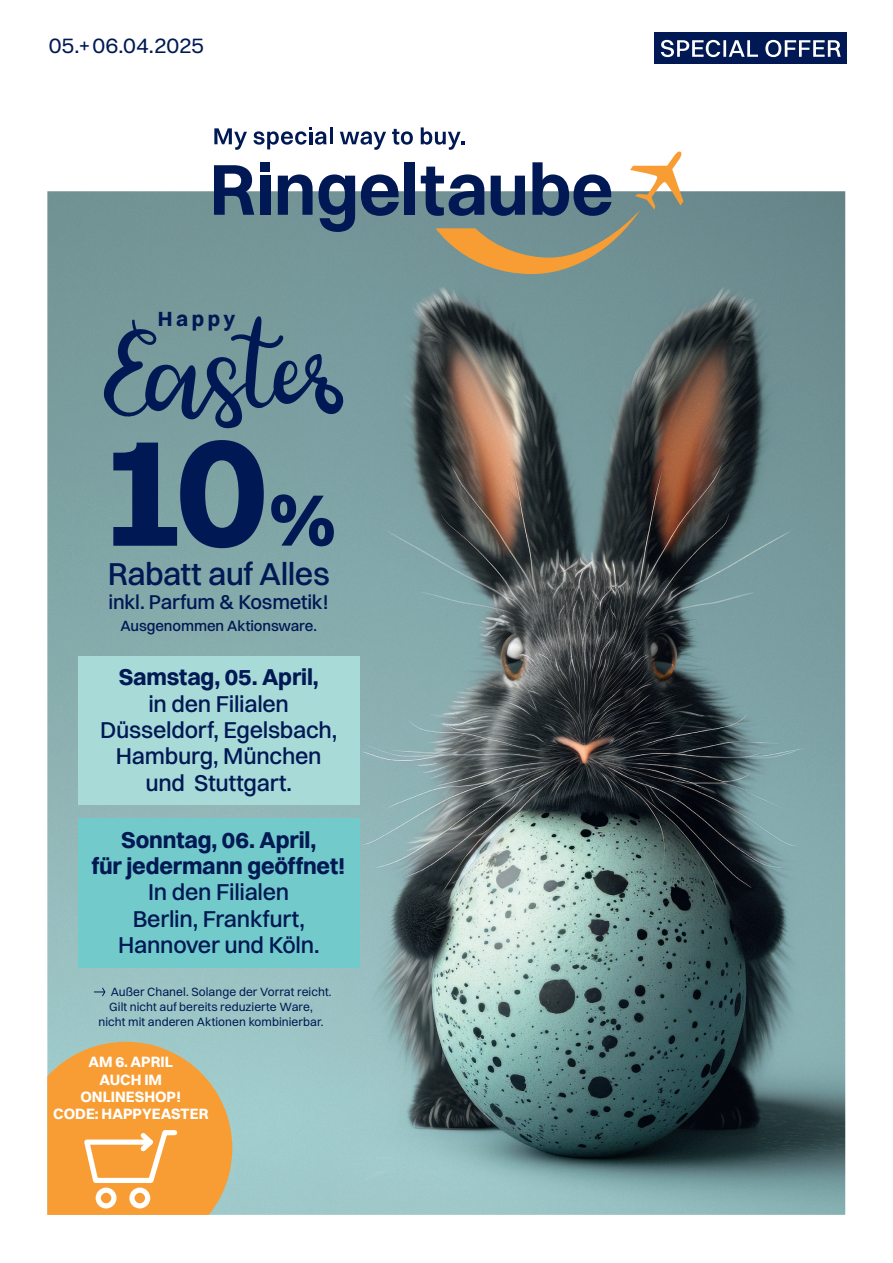
<style>
.page{position:relative;width:893px;height:1263px;background:#fff}
.page>*{position:absolute;margin:0;border:0;box-sizing:border-box;transform-origin:0 0}
.t1{font:700 160.2px "Switzer";color:#001954}
.t2{font:500 32.1px "Switzer";letter-spacing:-.015em;color:#001954}
.t3{font:500 23.25px/26.4px "Switzer";letter-spacing:-.015em;color:#001954;text-align:center}
.t4{font:700 23.25px/26.4px "Switzer";letter-spacing:-.01em;color:#001954;text-align:center}
.t5{font:22.2px "Switzer";letter-spacing:-.01em;color:#001954}
.t6{font:700 20.85px "Switzer";letter-spacing:.17em;color:#001954}
.t7{font:500 20.25px "Switzer";letter-spacing:-.01em;color:#001954}
.t8{font:700 15.15px/17.2px "Switzer";color:#fff;text-align:center}
.t9{font:500 15px "Switzer";letter-spacing:-.01em;color:#001954}
.t10{font:12.15px "Switzer";color:#001954}
.s1{font-size:77.7px}
</style>
<div class="page">
<img style="left:47px;top:191px;width:798px;height:1024px">
<div style="left:260px;top:162px;width:10px;height:9px;background:#001954"></div>
<svg style="left:214px;top:165px;width:40px;height:50px;background:#40577d"></svg>
<div style="left:260px;top:176px;width:10px;height:39px;background:#001954"></div>
<svg style="left:278px;top:174px;width:77px;height:58px;background:#496280"></svg>
<svg style="left:361px;top:174px;width:38px;height:42px"></svg>
<div style="left:405px;top:162px;width:10px;height:53px;background:#001954"></div>
<svg style="left:214px;top:128px;width:33px;height:22px"></svg>
<svg style="left:253px;top:127px;width:74px;height:22px"></svg>
<hr style="left:330px;top:127px;width:3px;height:17px;background:#001954">
<svg style="left:340px;top:131px;width:46px;height:19px"></svg>
<svg style="left:392px;top:129px;width:21px;height:16px"></svg>
<svg style="left:421px;top:127px;width:262px;height:147px"></svg>
<div style="left:655px;top:32px;width:192px;height:32px;background:#001954"></div>
<svg style="left:661px;top:40px;width:180px;height:17px"></svg>
<svg style="left:47px;top:1042px;width:185px;height:173px;background:#eda74f"></svg>
<svg style="left:103px;top:316px;width:241px;height:113px;background:#5c7d8c"></svg>
<svg style="left:93px;top:987px;width:13px;height:10px"></svg>
<div style="left:78px;top:818px;width:281px;height:149px;background:#72caca"></div>
<div style="left:78px;top:656px;width:281px;height:149px;background:#a8dbd8"></div>
<p class="t5" style="left:49px;top:32px;width:157px">05.+ 06.04.2025</p>
<p class="t6" style="left:158px;top:306px;width:79px">Happy</p>
<h1 class="t1" style="left:96px;top:391px;width:240px">10<span class="s1">%</span></h1>
<h2 class="t2" style="left:108px;top:554px;width:224px">Rabatt auf Alles</h2>
<p class="t7" style="left:109px;top:589px;width:222px">inkl. Parfum &amp; Kosmetik!</p>
<p class="t9" style="left:121px;top:616px;width:198px">Ausgenommen Aktionsware.</p>
<p class="t4" style="left:119px;top:664px;width:202px">Samstag, 05. April,</p>
<p class="t3" style="left:100px;top:690px;width:239px">in den Filialen<br>Düsseldorf, Egelsbach,<br>Hamburg, München und Stuttgart.</p>
<p class="t4" style="left:92px;top:826px;width:255px">Sonntag, 06. April,<br>für jedermann geöffnet!</p>
<p class="t3" style="left:118px;top:878px;width:203px">In den Filialen<br>Berlin, Frankfurt,<br>Hannover und Köln.</p>
<p class="t10" style="left:111px;top:985px;width:222px">Außer Chanel. Solange der Vorrat reicht.</p>
<p class="t10" style="left:109px;top:1000px;width:205px">Gilt nicht auf bereits reduzierte Ware,</p>
<p class="t10" style="left:99px;top:1015px;width:226px">nicht mit anderen Aktionen kombinierbar.</p>
<p class="t8" style="left:53px;top:1053px;width:157px">AM 6. APRIL<br>AUCH IM<br>ONLINESHOP!<br>CODE: HAPPYEASTER</p>
</div>
